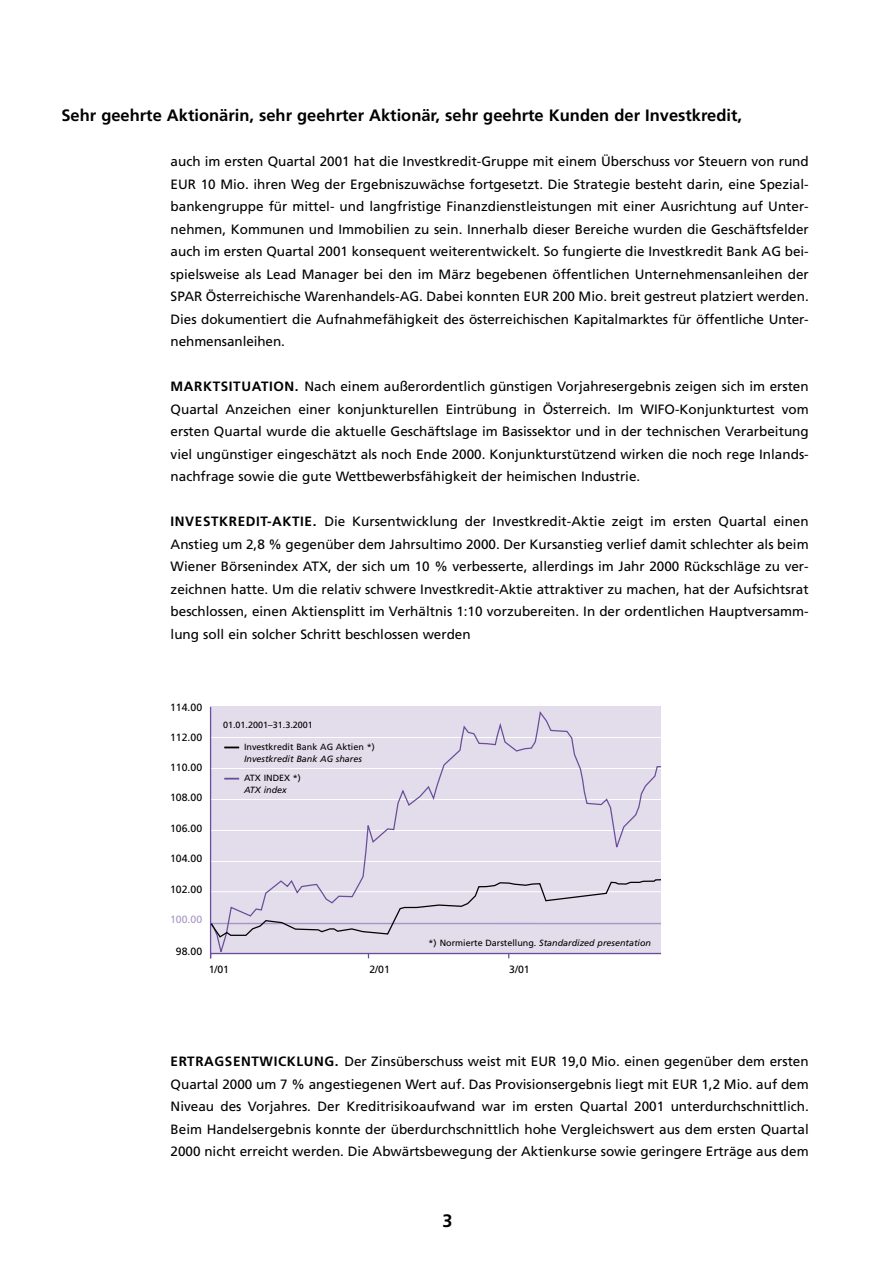
<style>
.page{position:relative;width:893px;height:1263px;background:#fff}
.page>*{position:absolute;margin:0;border:0;box-sizing:border-box;transform-origin:0 0}
.t1{font:700 18px "Frutiger";color:#000}
.t2{font:700 16.5px "Frutiger";color:#000}
.t3{font:13.5px/22.5px "Frutiger";color:#000;text-align:justify}
.t4{font:10.5px "Frutiger";color:#000}
.t5{font:10.5px "Frutiger";color:#a897c4}
.t6{font:italic 9px "Frutiger";color:#000}
.t7{font:9px "Frutiger";color:#000}
.s1{font-weight:700}
.s2{font-style:normal}
</style>
<div class="page">
<hr style="left:210px;top:707px;width:1px;height:251px;background:#694f9a">
<svg style="left:210px;top:710px;width:450px;height:249px;background:#e1dae9"></svg>
<svg style="left:209px;top:878px;width:451px;height:61px;background:#dbd3e3"></svg>
<svg style="left:224px;top:747px;width:15px;height:1px"></svg>
<svg style="left:224px;top:778px;width:15px;height:2px"></svg>
<p class="t2" style="left:61px;top:109px;width:682px">Sehr geehrte Aktionärin, sehr geehrter Aktionär, sehr geehrte Kunden der Investkredit,</p>
<p class="t3" style="left:170px;top:151px;width:639px">auch im ersten Quartal 2001 hat die Investkredit-Gruppe mit einem Überschuss vor Steuern von rund EUR 10 Mio. ihren Weg der Ergebniszuwächse fortgesetzt. Die Strategie besteht darin, eine Spezial&shy;bankengruppe für mittel- und langfristige Finanzdienstleistungen mit einer Ausrichtung auf Unter&shy;nehmen, Kommunen und Immobilien zu sein. Innerhalb dieser Bereiche wurden die Geschäftsfelder auch im ersten Quartal 2001 konsequent weiterentwickelt. So fungierte die Investkredit Bank AG bei&shy;spielsweise als Lead Manager bei den im März begebenen öffentlichen Unternehmensanleihen der SPAR Österreichische Warenhandels-AG. Dabei konnten EUR 200 Mio. breit gestreut platziert werden.<br>Dies dokumentiert die Aufnahmefähigkeit des österreichischen Kapitalmarktes für öffentliche Unter&shy;nehmensanleihen.</p>
<p class="t3" style="left:170px;top:376px;width:639px"><span class="s1">MARKTSITUATION.</span> Nach einem außerordentlich günstigen Vorjahresergebnis zeigen sich im ersten Quartal Anzeichen einer konjunkturellen Eintrübung in Österreich. Im WIFO-Konjunkturtest vom ersten Quartal wurde die aktuelle Geschäftslage im Basissektor und in der technischen Verarbeitung viel ungünstiger eingeschätzt als noch Ende 2000. Konjunkturstützend wirken die noch rege Inlands&shy;nachfrage sowie die gute Wettbewerbsfähigkeit der heimischen Industrie.</p>
<p class="t3" style="left:170px;top:511px;width:639px"><span class="s1">INVESTKREDIT-AKTIE.</span> Die Kursentwicklung der Investkredit-Aktie zeigt im ersten Quartal einen Anstieg um 2,8 % gegenüber dem Jahrsultimo 2000. Der Kursanstieg verlief damit schlechter als beim Wiener Börsenindex ATX, der sich um 10 % verbesserte, allerdings im Jahr 2000 Rückschläge zu ver&shy;zeichnen hatte. Um die relativ schwere Investkredit-Aktie attraktiver zu machen, hat der Aufsichtsrat beschlossen, einen Aktiensplitt im Verhältnis 1:10 vorzubereiten. In der ordentlichen Hauptversamm&shy;lung soll ein solcher Schritt beschlossen werden</p>
<p class="t4" style="left:170px;top:703px;width:34px">114.00</p>
<p class="t4" style="left:170px;top:733px;width:34px">112.00</p>
<p class="t4" style="left:170px;top:763px;width:34px">110.00</p>
<p class="t4" style="left:170px;top:794px;width:34px">108.00</p>
<p class="t4" style="left:170px;top:824px;width:34px">106.00</p>
<p class="t4" style="left:170px;top:854px;width:34px">104.00</p>
<p class="t4" style="left:170px;top:885px;width:34px">102.00</p>
<p class="t5" style="left:170px;top:915px;width:34px">100.00</p>
<p class="t4" style="left:176px;top:947px;width:28px">98.00</p>
<p class="t7" style="left:223px;top:721px;width:91px">01.01.2001–31.3.2001</p>
<p class="t7" style="left:244px;top:743px;width:132px">Investkredit Bank AG Aktien *)</p>
<p class="t6" style="left:244px;top:755px;width:119px">Investkredit Bank AG shares</p>
<p class="t7" style="left:244px;top:774px;width:58px">ATX INDEX *)</p>
<p class="t6" style="left:244px;top:786px;width:44px">ATX index</p>
<p class="t4" style="left:209px;top:965px;width:22px">1/01</p>
<p class="t6" style="left:428px;top:940px;width:224px"><span class="s2">*) Normierte Darstellung.</span> Standardized presentation</p>
<p class="t4" style="left:369px;top:965px;width:22px">2/01</p>
<p class="t4" style="left:509px;top:965px;width:22px">3/01</p>
<p class="t3" style="left:170px;top:1051px;width:639px"><span class="s1">ERTRAGSENTWICKLUNG.</span> Der Zinsüberschuss weist mit EUR 19,0 Mio. einen gegenüber dem ersten Quartal 2000 um 7 % angestiegenen Wert auf. Das Provisionsergebnis liegt mit EUR 1,2 Mio. auf dem Niveau des Vorjahres. Der Kreditrisikoaufwand war im ersten Quartal 2001 unterdurchschnittlich.<br>Beim Handelsergebnis konnte der überdurchschnittlich hohe Vergleichswert aus dem ersten Quartal 2000 nicht erreicht werden. Die Abwärtsbewegung der Aktienkurse sowie geringere Erträge aus dem</p>
<h1 class="t1" style="left:442px;top:1213px;width:12px">3</h1>
</div>
